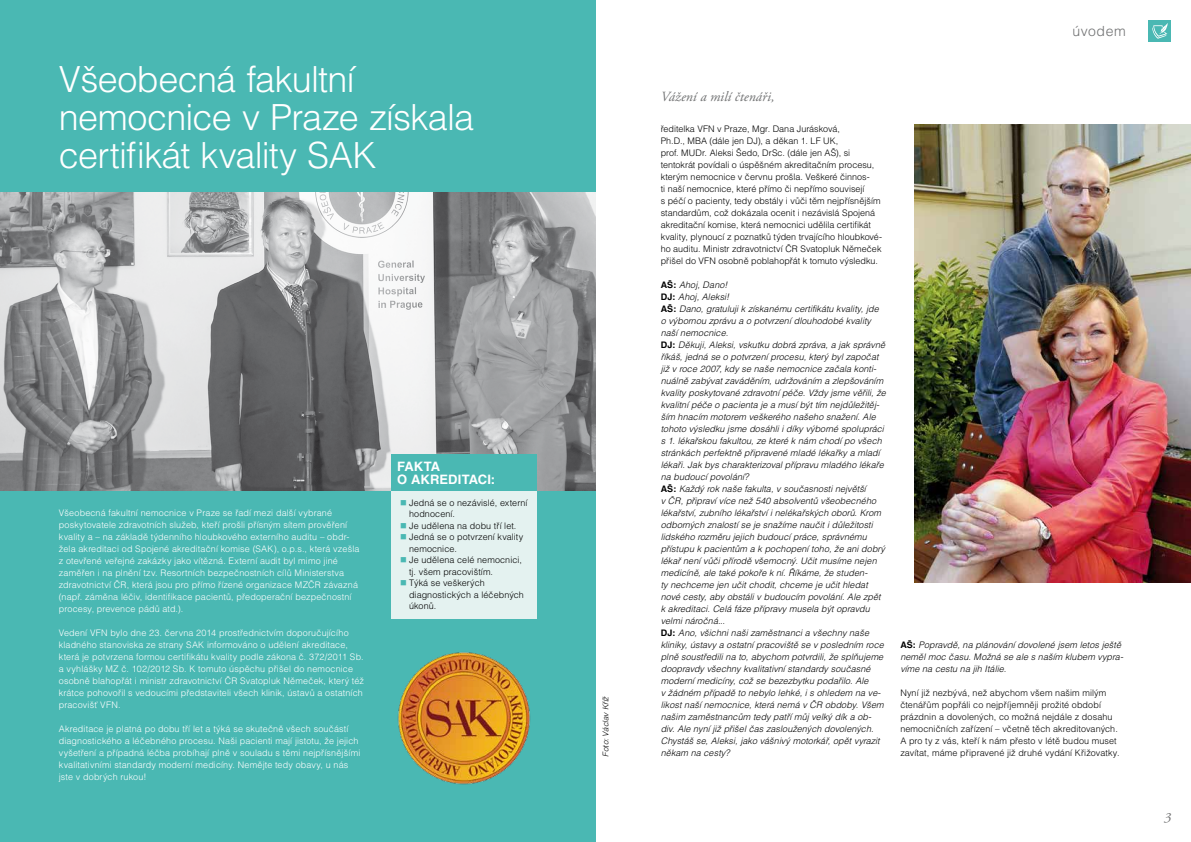
<style>
.page{position:relative;width:1191px;height:842px;background:#fff}
.page>*{position:absolute;margin:0;border:0;box-sizing:border-box;transform-origin:0 0}
.t1{font:300 36px/38px "Helvetica CE";letter-spacing:-.02em;color:#fff}
.t2{font:italic 14px "Adobe Garamond Pro";color:#707172}
.t3{font:300 14px "Helvetica CE";letter-spacing:.04em;color:#707172}
.t4{font:700 13px/13px "Helvetica CE";letter-spacing:.005em;color:#fff}
.t5{font:italic 300 9px/12px "Helvetica CE";letter-spacing:.01em;color:#000}
.t6{font:300 9px/12px "Helvetica CE";letter-spacing:.015em;color:#fff}
.t7{font:300 9px/12px "Helvetica CE";letter-spacing:.005em;color:#000}
.t8{font:italic 300 8px "Helvetica CE";color:#000}
.s1{color:#4ab8b3}
.s2{font-weight:700;font-style:normal}
</style>
<div class="page">
<div style="left:1148px;top:20px;width:23px;height:22px;background:#4ab8b3"></div>
<svg style="left:1152px;top:24px;width:15px;height:15px"></svg>
<img style="left:914px;top:125px;width:277px;height:457px">
<div style="left:0;top:0;width:595px;height:842px;background:#4ab8b3"></div>
<img style="left:0;top:193px;width:595px;height:297px">
<img style="left:398px;top:652px;width:132px;height:133px">
<div style="left:391px;top:490px;width:146px;height:129px;background:#e4f2f0"></div>
<div style="left:391px;top:454px;width:146px;height:37px;background:#4ab8b3"></div>
<h1 class="t1" style="left:59px;top:60px;width:297px">Všeobecná fakultní</h1>
<h1 class="t1" style="left:59px;top:98px;width:417px">nemocnice v Praze získala certifikát kvality SAK</h1>
<p class="t6" style="left:59px;top:507px;width:302px">Všeobecná fakultní nemocnice v Praze se řadí mezi další vybrané poskytovatele zdravotních služeb, kteří prošli přísným sítem prověření kvality a – na základě týdenního hloubkového externího auditu – obdr&shy;žela akreditaci od Spojené akreditační komise (SAK), o.p.s., která vzešla z otevřené veřejné zakázky jako vítězná. Externí audit byl mimo jiné zaměřen i na plnění tzv. Resortních bezpečnostních cílů Ministerstva zdravotnictví ČR, která jsou pro přímo řízené organizace MZČR závazná (např. záměna léčiv, identifikace pacientů, předoperační bezpečnostní procesy, prevence pádů atd.).</p>
<p class="t6" style="left:59px;top:627px;width:307px">Vedení VFN bylo dne 23. června 2014 prostřednictvím doporučujícího kladného stanoviska ze strany SAK informováno o udělení akreditace, která je potvrzena formou certifikátu kvality podle zákona č. 372/2011 Sb. a vyhlášky MZ č. 102/2012 Sb. K tomuto úspěchu přišel do nemocnice osobně blahopřát i ministr zdravotnictví ČR Svatopluk Němeček, který též krátce pohovořil s vedoucími představiteli všech klinik, ústavů a ostatních pracovišť VFN.</p>
<p class="t6" style="left:59px;top:723px;width:303px">Akreditace je platná po dobu tří let a týká se skutečně všech součástí diagnostického a léčebného procesu. Naši pacienti mají jistotu, že jejich vyšetření a případná léčba probíhají plně v souladu s těmi nejpřísnějšími kvalitativními standardy moderní medicíny. Nemějte tedy obavy, u nás jste v dobrých rukou!</p>
<h3 class="t4" style="left:397px;top:460px;width:100px">FAKTA<br>O AKREDITACI:</h3>
<p class="t7" style="left:409px;top:497px;width:120px;line-height:11.5px;text-indent:-9px"><span class="s1">■</span> Jedná se o nezávislé, externí hodnocení.</p>
<p class="t7" style="left:400px;top:519px;width:118px"><span class="s1">■</span> Je udělena na dobu tří let.</p>
<p class="t7" style="left:409px;top:531px;width:116px;line-height:11.5px;text-indent:-9px"><span class="s1">■</span> Jedná se o potvrzení kvality nemocnice.</p>
<p class="t7" style="left:409px;top:554px;width:114px;line-height:11.5px;text-indent:-9px"><span class="s1">■</span> Je udělena celé nemocnici, tj. všem pracovištím.</p>
<p class="t7" style="left:409px;top:577px;width:116px;line-height:11.5px;text-indent:-9px"><span class="s1">■</span> Týká se veškerých diagnostických a léčebných úkonů.</p>
<p class="t8" style="left:601px;top:757px;width:62px;rotate:-90deg">Foto: Václav Kříž</p>
<h2 class="t3" style="left:1072px;top:23px;width:55px">úvodem</h2>
<h2 class="t2" style="left:660px;top:88px;width:115px">Vážení a milí čtenáři,</h2>
<p class="t7" style="left:660px;top:123px;width:223px">ředitelka VFN v Praze, Mgr. Dana Jurásková,<br>Ph.D., MBA (dále jen DJ), a děkan 1. LF UK,<br>prof. MUDr. Aleksi Šedo, DrSc. (dále jen AŠ), si tentokrát povídali o úspěšném akreditačním procesu, kterým nemocnice v červnu prošla. Veškeré činnos-<br>ti naší nemocnice, které přímo či nepřímo souvisejí<br>s péčí o pacienty, tedy obstály i vůči těm nejpřísnějším standardům, což dokázala ocenit i nezávislá Spojená akreditační komise, která nemocnici udělila certifikát kvality, plynoucí z poznatků týden trvajícího hloubkové&shy;ho auditu. Ministr zdravotnictví ČR Svatopluk Němeček přišel do VFN osobně poblahopřát k tomuto výsledku.</p>
<p class="t5" style="left:660px;top:279px;width:227px"><span class="s2">AŠ:</span> Ahoj, Dano!<br><span class="s2">DJ:</span> Ahoj, Aleksi!<br><span class="s2">AŠ:</span> Dano, gratuluji k získanému certifikátu kvality, jde o výbornou zprávu a o potvrzení dlouhodobé kvality naší nemocnice.<br><span class="s2">DJ:</span> Děkuji, Aleksi, vskutku dobrá zpráva, a jak správně říkáš, jedná se o potvrzení procesu, který byl započat již v roce 2007, kdy se naše nemocnice začala konti&shy;nuálně zabývat zaváděním, udržováním a zlepšováním kvality poskytované zdravotní péče. Vždy jsme věřili, že kvalitní péče o pacienta je a musí být tím nejdůležitěj&shy;ším hnacím motorem veškerého našeho snažení. Ale tohoto výsledku jsme dosáhli i díky výborné spolupráci s 1. lékařskou fakultou, ze které k nám chodí po všech stránkách perfektně připravené mladé lékařky a mladí lékaři. Jak bys charakterizoval přípravu mladého lékaře na budoucí povolání?<br><span class="s2">AŠ:</span> Každý rok naše fakulta, v současnosti největší<br>v ČR, připraví více než 540 absolventů všeobecného lékařství, zubního lékařství i nelékařských oborů. Krom odborných znalostí se je snažíme naučit i důležitosti lidského rozměru jejich budoucí práce, správnému přístupu k pacientům a k pochopení toho, že ani dobrý lékař není vůči přírodě všemocný. Učit musíme nejen medicíně, ale také pokoře k ní. Říkáme, že studen-<br>ty nechceme jen učit chodit, chceme je učit hledat nové cesty, aby obstáli v budoucím povolání. Ale zpět k akreditaci. Celá fáze přípravy musela být opravdu velmi náročná...<br><span class="s2">DJ:</span> Ano, všichni naši zaměstnanci a všechny naše kliniky, ústavy a ostatní pracoviště se v posledním roce plně soustředili na to, abychom potvrdili, že splňujeme doopravdy všechny kvalitativní standardy současné moderní medicíny, což se bezezbytku podařilo. Ale<br>v žádném případě to nebylo lehké, i s ohledem na ve&shy;likost naší nemocnice, která nemá v ČR obdoby. Všem našim zaměstnancům tedy patří můj velký dík a ob&shy;div. Ale nyní již přišel čas zasloužených dovolených.<br>Chystáš se, Aleksi, jako vášnivý motorkář, opět vyrazit někam na cesty?</p>
<p class="t5" style="left:900px;top:639px;width:224px"><span class="s2">AŠ:</span> Popravdě, na plánování dovolené jsem letos ještě neměl moc času. Možná se ale s naším klubem vypra&shy;víme na cestu na jih Itálie.</p>
<p class="t7" style="left:900px;top:687px;width:221px">Nyní již nezbývá, než abychom všem našim milým čtenářům popřáli co nejpříjemněji prožité období prázdnin a dovolených, co možná nejdále z dosahu nemocničních zařízení – včetně těch akreditovaných.<br>A pro ty z vás, kteří k nám přesto v létě budou muset zavítat, máme připravené již druhé vydání Křižovatky.</p>
<h2 class="t2" style="left:1164px;top:809px;width:8px">3</h2>
</div>
